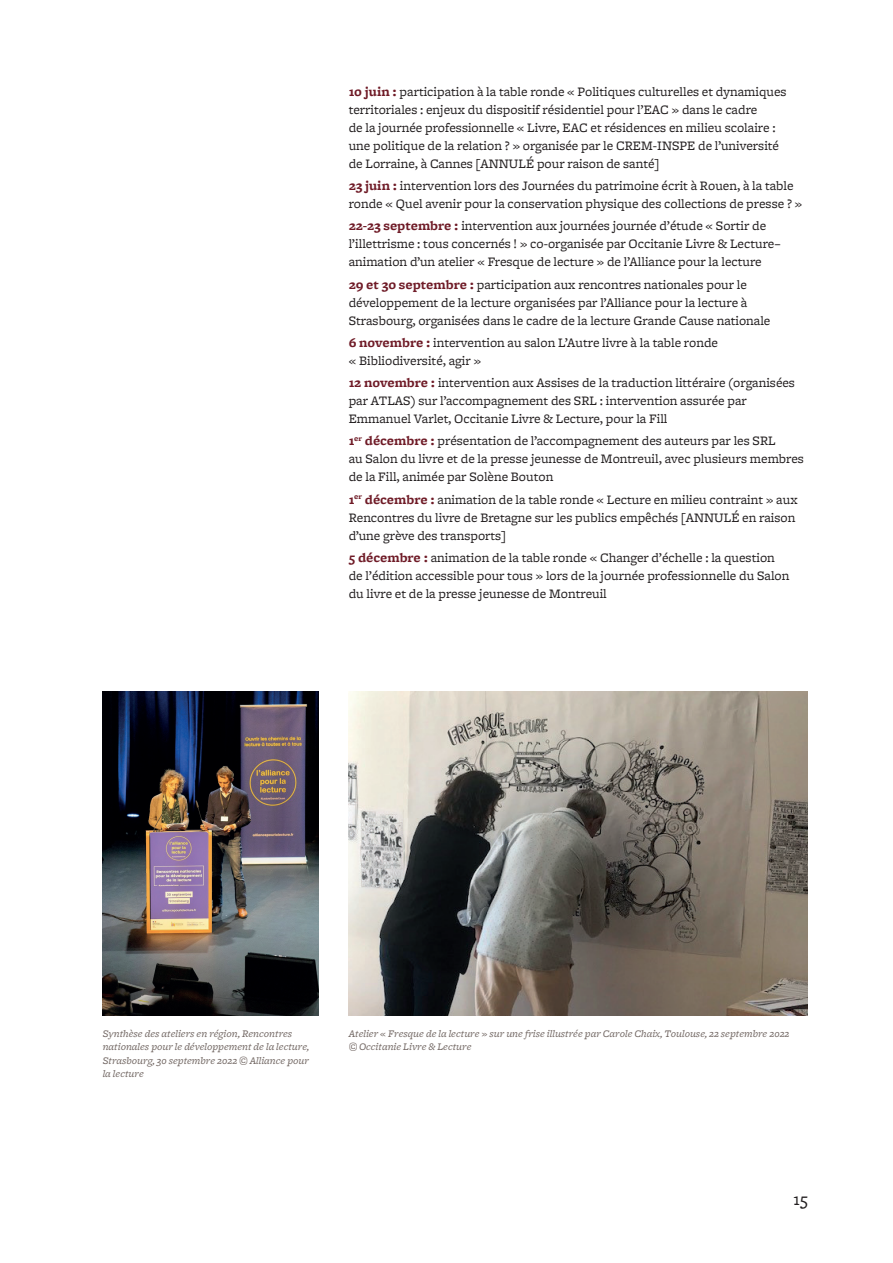
<style>
.page{position:relative;width:893px;height:1263px;background:#fff}
.page>*{position:absolute;margin:0;border:0;box-sizing:border-box;transform-origin:0 0}
.t1{font:18px "Freight Micro";color:#231f20}
.t2{font:13.5px/18px "Freight Micro";color:#231f20}
.t3{font:italic 10.5px/13.5px "Freight Micro";color:#716662}
.s1{font-weight:700;color:#6f1b27}
</style>
<div class="page">
<img style="left:103px;top:691px;width:216px;height:325px">
<img style="left:349px;top:691px;width:459px;height:325px">
<p class="t2" style="left:349px;top:83px;width:439px"><span class="s1">10 juin :</span> participation à la table ronde « Politiques culturelles et dynamiques territoriales : enjeux du dispositif résidentiel pour l’EAC » dans le cadre<br>de la journée professionnelle « Livre, EAC et résidences en milieu scolaire : une politique de la relation ? » organisée par le CREM-INSPE de l’université de Lorraine, à Cannes [ANNULÉ pour raison de santé]</p>
<p class="t2" style="left:349px;top:177px;width:455px"><span class="s1">23 juin :</span> intervention lors des Journées du patrimoine écrit à Rouen, à la table ronde « Quel avenir pour la conservation physique des collections de presse ? »</p>
<p class="t2" style="left:349px;top:217px;width:433px"><span class="s1">22-23 septembre :</span> intervention aux journées journée d’étude « Sortir de l’illettrisme : tous concernés ! » co-organisée par Occitanie Livre &amp; Lecture– animation d’un atelier « Fresque de lecture » de l’Alliance pour la lecture</p>
<p class="t2" style="left:349px;top:276px;width:423px"><span class="s1">29 et 30 septembre :</span> participation aux rencontres nationales pour le développement de la lecture organisées par l’Alliance pour la lecture à<br>Strasbourg, organisées dans le cadre de la lecture Grande Cause nationale</p>
<p class="t2" style="left:349px;top:334px;width:371px"><span class="s1">6 novembre :</span> intervention au salon L’Autre livre à la table ronde « Bibliodiversité, agir »</p>
<p class="t2" style="left:349px;top:374px;width:448px"><span class="s1">12 novembre :</span> intervention aux Assises de la traduction littéraire (organisées par ATLAS) sur l’accompagnement des SRL : intervention assurée par<br>Emmanuel Varlet, Occitanie Livre &amp; Lecture, pour la Fill</p>
<p class="t2" style="left:349px;top:432px;width:457px"><span class="s1">1</span><sup>er</sup> <span class="s1">décembre :</span> présentation de l’accompagnement des auteurs par les SRL<br>au Salon du livre et de la presse jeunesse de Montreuil, avec plusieurs membres de la Fill, animée par Solène Bouton</p>
<p class="t2" style="left:349px;top:491px;width:450px"><span class="s1">1</span><sup>er</sup> <span class="s1">décembre :</span> animation de la table ronde « Lecture en milieu contraint » aux<br>Rencontres du livre de Bretagne sur les publics empêchés [ANNULÉ en raison d’une grève des transports]</p>
<p class="t2" style="left:349px;top:549px;width:442px"><span class="s1">5 décembre :</span> animation de la table ronde « Changer d’échelle : la question de l’édition accessible pour tous » lors de la journée professionnelle du Salon du livre et de la presse jeunesse de Montreuil</p>
<p class="t3" style="left:103px;top:1027px;width:208px">Synthèse des ateliers en région, Rencontres nationales pour le développement de la lecture, Strasbourg, 30 septembre 2022 © Alliance pour la lecture</p>
<p class="t3" style="left:349px;top:1027px;width:442px">Atelier « Fresque de la lecture » sur une frise illustrée par Carole Chaix, Toulouse, 22 septembre 2022 © Occitanie Livre &amp; Lecture</p>
<h1 class="t1" style="left:793px;top:1189px;width:16px">15</h1>
</div>
